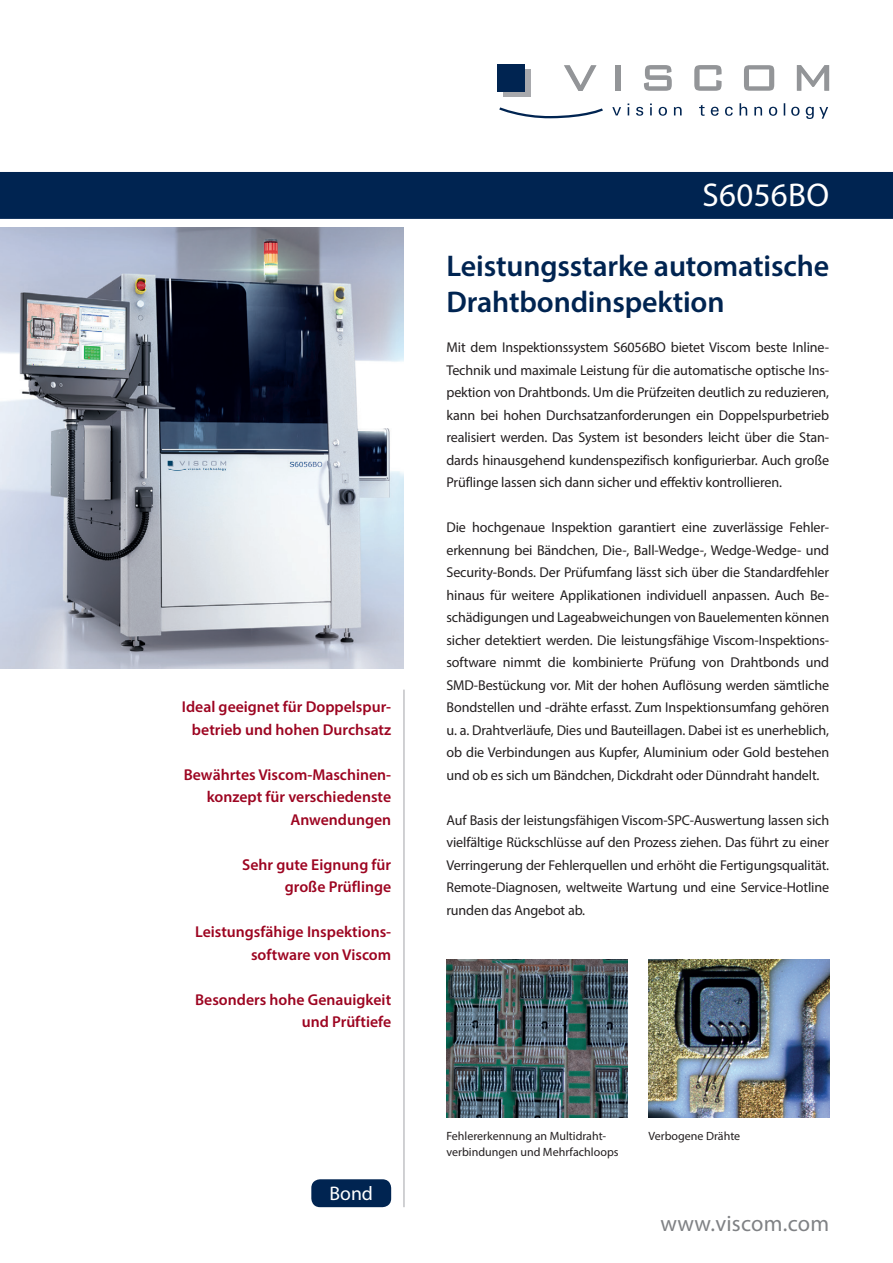
<style>
.page{position:relative;width:893px;height:1263px;background:#fff}
.page>*{position:absolute;margin:0;border:0;box-sizing:border-box;transform-origin:0 0}
.t1{font:33px "Myriad Pro";letter-spacing:.01em;color:#fff}
.t2{font:600 30px/36px "Myriad Pro";letter-spacing:-.005em;color:#002451}
.t3{font:22.5px "Myriad Pro";letter-spacing:.01em;color:#808285}
.t4{font:19.65px "Myriad Pro";color:#fff}
.t5{font:600 15.75px/22.5px "Myriad Pro";color:#9d0521;text-align:right}
.t6{font:14.25px/22.5px "Myriad Pro";letter-spacing:-.01em;color:#231f20;text-align:justify}
.t7{font:12px/16.5px "Myriad Pro";color:#231f20}
</style>
<div class="page">
<img style="left:446px;top:960px;width:181px;height:157px">
<div style="left:311px;top:1179px;width:80px;height:28px;background:#002451;border-radius:9px"></div>
<hr style="left:403px;top:690px;width:1px;height:517px;background:#a8a9ad">
<div style="left:503px;top:69px;width:27px;height:28px;background:#a8a9ad"></div>
<svg style="left:564px;top:65px;width:33px;height:26px"></svg>
<div style="left:615px;top:65px;width:5px;height:26px;background:#939598"></div>
<svg style="left:644px;top:65px;width:28px;height:26px"></svg>
<svg style="left:694px;top:65px;width:28px;height:26px"></svg>
<svg style="left:797px;top:65px;width:32px;height:26px"></svg>
<svg style="left:612px;top:107px;width:9px;height:8px"></svg>
<svg style="left:636px;top:107px;width:7px;height:9px"></svg>
<svg style="left:650px;top:104px;width:2px;height:11px"></svg>
<svg style="left:659px;top:107px;width:8px;height:9px"></svg>
<svg style="left:674px;top:107px;width:8px;height:8px"></svg>
<div style="left:497px;top:64px;width:28px;height:27px;background:#002451"></div>
<svg style="left:499px;top:107px;width:104px;height:12px"></svg>
<svg style="left:699px;top:105px;width:6px;height:11px"></svg>
<svg style="left:711px;top:107px;width:8px;height:9px"></svg>
<svg style="left:725px;top:107px;width:8px;height:9px"></svg>
<svg style="left:740px;top:103px;width:7px;height:13px"></svg>
<svg style="left:754px;top:107px;width:8px;height:9px"></svg>
<svg style="left:769px;top:107px;width:8px;height:9px"></svg>
<svg style="left:784px;top:103px;width:1px;height:13px"></svg>
<svg style="left:791px;top:107px;width:8px;height:9px"></svg>
<svg style="left:806px;top:107px;width:22px;height:12px"></svg>
<svg style="left:744px;top:65px;width:30px;height:26px"></svg>
<div style="left:0;top:172px;width:893px;height:47px;background:#002451"></div>
<img style="left:648px;top:960px;width:181px;height:157px">
<img style="left:0;top:227px;width:404px;height:441px">
<p class="t5" style="left:182px;top:695px;width:211px">Ideal geeignet für Doppelspur&shy;betrieb und hohen Durchsatz</p>
<p class="t5" style="left:184px;top:763px;width:209px">Bewährtes Viscom-Maschinen&shy;konzept für verschiedenste<br>Anwendungen</p>
<p class="t5" style="left:242px;top:853px;width:151px">Sehr gute Eignung für große Prüflinge</p>
<p class="t5" style="left:195px;top:920px;width:198px">Leistungsfähige Inspektions&shy;software von Viscom</p>
<p class="t5" style="left:195px;top:988px;width:198px">Besonders hohe Genauigkeit und Prüftiefe</p>
<h3 class="t4" style="left:329px;top:1181px;width:45px">Bond</h3>
<h1 class="t1" style="left:703px;top:175px;width:128px">S6056BO</h1>
<h2 class="t2" style="left:446px;top:247px;width:384px">Leistungsstarke automatische<br>Drahtbondinspektion</h2>
<p class="t6" style="left:446px;top:336px;width:384px">Mit dem Inspektionssystem S6056BO bietet Viscom beste Inline-Technik und maximale Leistung für die automatische optische Ins&shy;pektion von Drahtbonds. Um die Prüfzeiten deutlich zu reduzieren, kann bei hohen Durchsatzanforderungen ein Doppelspurbetrieb realisiert werden. Das System ist besonders leicht über die Stan&shy;dards hinausgehend kundenspezifisch konfigurierbar. Auch große Prüflinge lassen sich dann sicher und effektiv kontrollieren.</p>
<p class="t6" style="left:446px;top:516px;width:384px">Die hochgenaue Inspektion garantiert eine zuverlässige Fehler&shy;erkennung bei Bändchen, Die-, Ball-Wedge-, Wedge-Wedge- und Security-Bonds. Der Prüfumfang lässt sich über die Standardfehler hinaus für weitere Applikationen individuell anpassen. Auch Be&shy;schädigungen und Lageabweichungen von Bauelementen können sicher detektiert werden. Die leistungsfähige Viscom-Inspektions&shy;software nimmt die kombinierte Prüfung von Drahtbonds und SMD-Bestückung vor. Mit der hohen Auflösung werden sämtliche Bondstellen und -drähte erfasst. Zum Inspektionsumfang gehören u. a. Drahtverläufe, Dies und Bauteillagen. Dabei ist es unerheblich, ob die Verbindungen aus Kupfer, Aluminium oder Gold bestehen und ob es sich um Bändchen, Dickdraht oder Dünndraht handelt.</p>
<p class="t6" style="left:446px;top:808px;width:384px">Auf Basis der leistungsfähigen Viscom-SPC-Auswertung lassen sich vielfältige Rückschlüsse auf den Prozess ziehen. Das führt zu einer Verringerung der Fehlerquellen und erhöht die Fertigungsqualität.<br>Remote-Diagnosen, weltweite Wartung und eine Service-Hotline runden das Angebot ab.</p>
<p class="t7" style="left:446px;top:1127px;width:174px">Fehlererkennung an Multidraht&shy;verbindungen und Mehrfachloops</p>
<p class="t7" style="left:648px;top:1127px;width:93px">Verbogene Drähte</p>
<h3 class="t3" style="left:660px;top:1209px;width:170px">www.viscom.com</h3>
</div>
